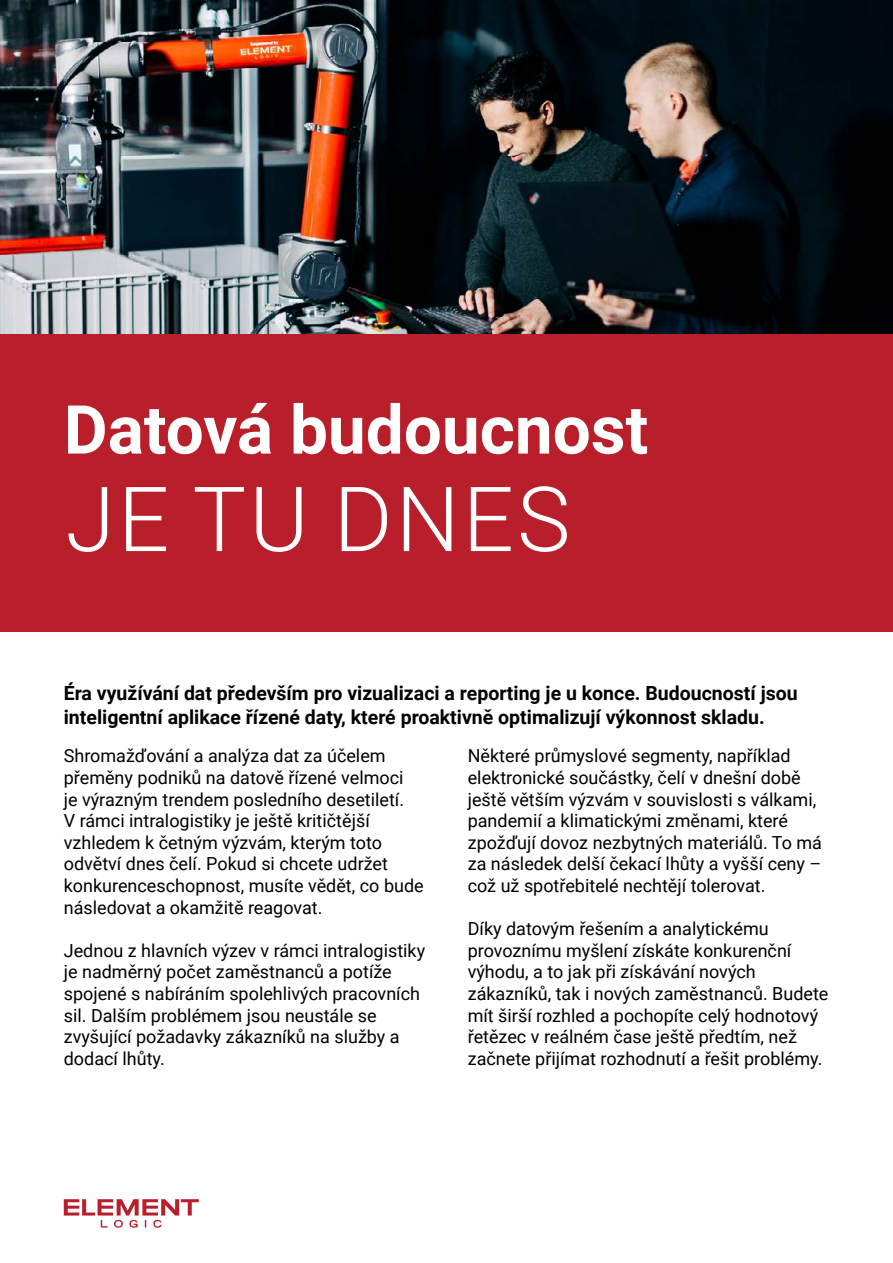
<style>
.page{position:relative;width:893px;height:1263px;background:#fff}
.page>*{position:absolute;margin:0;border:0;box-sizing:border-box;transform-origin:0 0}
.t1{font:300 90px "Roboto";letter-spacing:.035em;color:#fff}
.t2{font:700 67.5px "Roboto";color:#fff}
.t3{font:700 19.5px/23.4px "Roboto";color:#000}
.t4{font:18px/21.6px "Roboto";color:#000}
</style>
<div class="page">
<svg style="left:64px;top:1199px;width:135px;height:29px"></svg>
<img style="left:0;top:0;width:893px;height:334px">
<div style="left:0;top:334px;width:893px;height:297px;background:#b91e2b"></div>
<h2 class="t2" style="left:64px;top:382px;width:586px">Datová budoucnost</h2>
<h1 class="t1" style="left:65px;top:456px;width:506px">JE TU DNES</h1>
<p class="t3" style="left:64px;top:681px;width:735px">Éra využívání dat především pro vizualizaci a reporting je u konce. Budoucností jsou inteligentní aplikace řízené daty, které proaktivně optimalizují výkonnost skladu.</p>
<p class="t4" style="left:64px;top:744px;width:361px">Shromažďování a analýza dat za účelem přeměny podniků na datově řízené velmoci<br>je výrazným trendem posledního desetiletí.<br>V rámci intralogistiky je ještě kritičtější vzhledem k četným výzvám, kterým toto odvětví dnes čelí. Pokud si chcete udržet konkurenceschopnost, musíte vědět, co bude následovat a okamžitě reagovat.</p>
<p class="t4" style="left:64px;top:939px;width:363px">Jednou z hlavních výzev v rámci intralogistiky je nadměrný počet zaměstnanců a potíže spojené s nabíráním spolehlivých pracovních sil. Dalším problémem jsou neustále se zvyšující požadavky zákazníků na služby a dodací lhůty.</p>
<p class="t4" style="left:468px;top:744px;width:356px">Některé průmyslové segmenty, například elektronické součástky, čelí v dnešní době ještě větším výzvám v souvislosti s válkami, pandemií a klimatickými změnami, které zpožďují dovoz nezbytných materiálů. To má za následek delší čekací lhůty a vyšší ceny – což už spotřebitelé nechtějí tolerovat.</p>
<p class="t4" style="left:468px;top:917px;width:362px">Díky datovým řešením a analytickému provoznímu myšlení získáte konkurenční výhodu, a to jak při získávání nových zákazníků, tak i nových zaměstnanců. Budete mít širší rozhled a pochopíte celý hodnotový řetězec v reálném čase ještě předtím, než začnete přijímat rozhodnutí a řešit problémy.</p>
</div>
